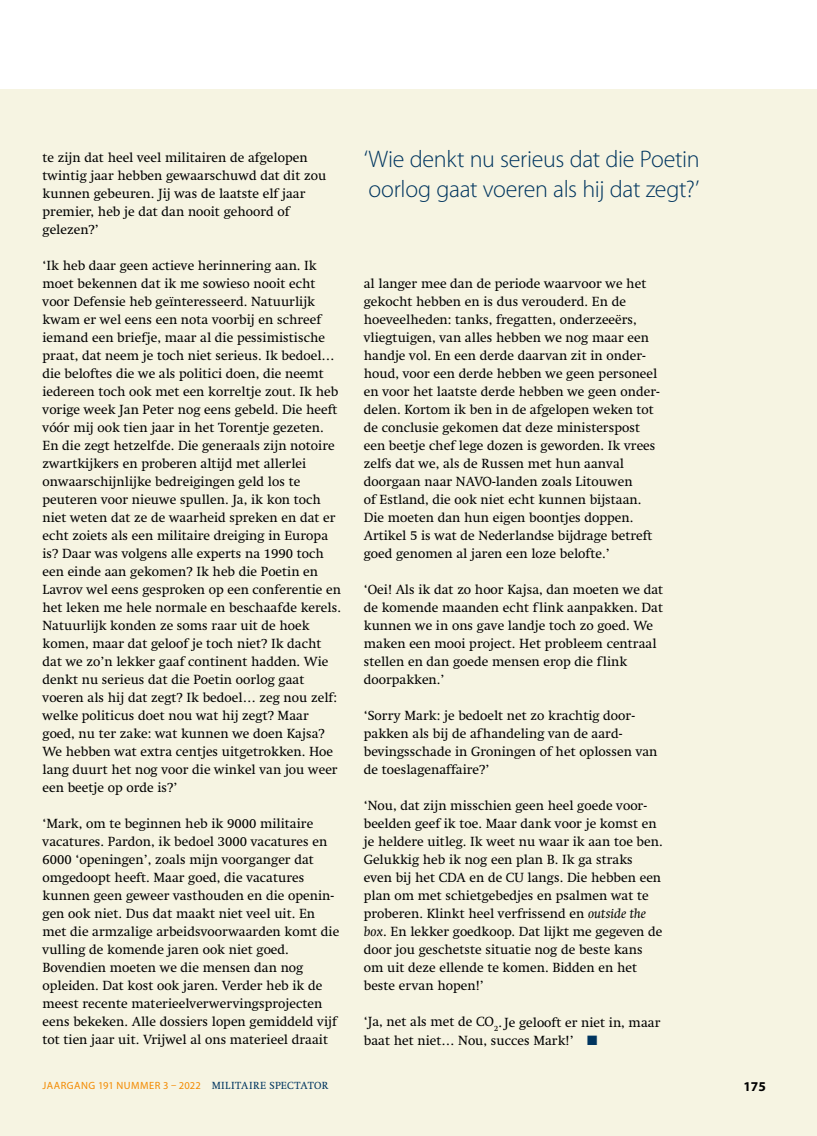
<style>
.page{position:relative;width:817px;height:1136px;background:#fff}
.page>*{position:absolute;margin:0;border:0;box-sizing:border-box;transform-origin:0 0}
.t1{font:300 24px/30.8px "Myriad Pro";letter-spacing:-.015em;color:#00355f}
.t2{font:13.5px/18px "Swift LT Std";color:#000}
.t3{font:700 13.5px "Myriad Pro";color:#000}
.t4{font:10.5px "Myriad Pro";letter-spacing:.045em;color:#f38a00}
.s1{font-style:italic}
.s2{color:#00355f}
.s3{font-family:"Swift LT Std";color:#00355f}
</style>
<div class="page">
<div style="left:0;top:89px;width:816px;height:1046px;background:#f6f4e2"></div>
<p class="t2" style="left:43px;top:149px;width:285px">te zijn dat heel veel militairen de afgelopen twintig jaar hebben gewaarschuwd dat dit zou kunnen gebeuren. Jij was de laatste elf jaar premier, heb je dat dan nooit gehoord of gelezen?’</p>
<p class="t2" style="left:43px;top:257px;width:300px">‘Ik heb daar geen actieve herinnering aan. Ik moet bekennen dat ik me sowieso nooit echt voor Defensie heb geïnteresseerd. Natuurlijk kwam er wel eens een nota voorbij en schreef iemand een briefje, maar al die pessimistische praat, dat neem je toch niet serieus. Ik bedoel… die beloftes die we als politici doen, die neemt iedereen toch ook met een korreltje zout. Ik heb vorige week Jan Peter nog eens gebeld. Die heeft vóór mij ook tien jaar in het Torentje gezeten.<br>En die zegt hetzelfde. Die generaals zijn notoire zwartkijkers en proberen altijd met allerlei onwaarschijnlijke bedreigingen geld los te peuteren voor nieuwe spullen. Ja, ik kon toch niet weten dat ze de waarheid spreken en dat er echt zoiets als een militaire dreiging in Europa is? Daar was volgens alle experts na 1990 toch een einde aan gekomen? Ik heb die Poetin en Lavrov wel eens gesproken op een conferentie en het leken me hele normale en beschaafde kerels.<br>Natuurlijk konden ze soms raar uit de hoek komen, maar dat geloof je toch niet? Ik dacht dat we zo’n lekker gaaf continent hadden. Wie denkt nu serieus dat die Poetin oorlog gaat voeren als hij dat zegt? Ik bedoel… zeg nou zelf: welke politicus doet nou wat hij zegt? Maar goed, nu ter zake: wat kunnen we doen Kajsa?<br>We hebben wat extra centjes uitgetrokken. Hoe lang duurt het nog voor die winkel van jou weer een beetje op orde is?’</p>
<p class="t2" style="left:43px;top:815px;width:298px">‘Mark, om te beginnen heb ik 9000 militaire vacatures. Pardon, ik bedoel 3000 vacatures en 6000 ‘openingen’, zoals mijn voorganger dat omgedoopt heeft. Maar goed, die vacatures kunnen geen geweer vasthouden en die openin&shy;gen ook niet. Dus dat maakt niet veel uit. En met die armzalige arbeidsvoorwaarden komt die vulling de komende jaren ook niet goed.<br>Bovendien moeten we die mensen dan nog opleiden. Dat kost ook jaren. Verder heb ik de meest recente materieelverwervingsprojecten eens bekeken. Alle dossiers lopen gemiddeld vijf tot tien jaar uit. Vrijwel al ons materieel draait</p>
<h1 class="t1" style="left:364px;top:143px;width:337px">‘Wie denkt nu serieus dat die Poetin oorlog gaat voeren als hij dat zegt?’</h1>
<p class="t2" style="left:364px;top:275px;width:297px">al langer mee dan de periode waarvoor we het gekocht hebben en is dus verouderd. En de hoeveelheden: tanks, fregatten, onderzeeërs, vliegtuigen, van alles hebben we nog maar een handje vol. En een derde daarvan zit in onder&shy;houd, voor een derde hebben we geen personeel en voor het laatste derde hebben we geen onder&shy;delen. Kortom ik ben in de afgelopen weken tot de conclusie gekomen dat deze ministerspost een beetje chef lege dozen is geworden. Ik vrees zelfs dat we, als de Russen met hun aanval doorgaan naar NAVO-landen zoals Litouwen<br>of Estland, die ook niet echt kunnen bijstaan.<br>Die moeten dan hun eigen boontjes doppen.<br>Artikel 5 is wat de Nederlandse bijdrage betreft goed genomen al jaren een loze belofte.’</p>
<p class="t2" style="left:364px;top:580px;width:301px">‘Oei! Als ik dat zo hoor Kajsa, dan moeten we dat de komende maanden echt flink aanpakken. Dat kunnen we in ons gave landje toch zo goed. We maken een mooi project. Het probleem centraal stellen en dan goede mensen erop die flink doorpakken.’</p>
<p class="t2" style="left:364px;top:706px;width:295px">‘Sorry Mark: je bedoelt net zo krachtig door&shy;pakken als bij de afhandeling van de aard&shy;bevingsschade in Groningen of het oplossen van de toeslagenaffaire?’</p>
<p class="t2" style="left:364px;top:796px;width:300px">‘Nou, dat zijn misschien geen heel goede voor&shy;beelden geef ik toe. Maar dank voor je komst en je heldere uitleg. Ik weet nu waar ik aan toe ben.<br>Gelukkig heb ik nog een plan B. Ik ga straks even bij het CDA en de CU langs. Die hebben een plan om met schietgebedjes en psalmen wat te proberen. Klinkt heel verfrissend en <span class="s1">outside the box</span>. En lekker goedkoop. Dat lijkt me gegeven de door jou geschetste situatie nog de beste kans om uit deze ellende te komen. Bidden en het beste ervan hopen!’</p>
<p class="t2" style="left:364px;top:1013px;width:298px">‘Ja, net als met de CO<sub>2</sub>. Je gelooft er niet in, maar baat het niet… Nou, succes Mark!’ <span class="s2">■</span></p>
<p class="t4" style="left:43px;top:1078px;width:287px">JAARGANG 191 NUMMER 3 – 2022 <span class="s3">MILITAIRE SPECTATOR</span></p>
<p class="t3" style="left:743px;top:1077px;width:24px">175</p>
</div>
